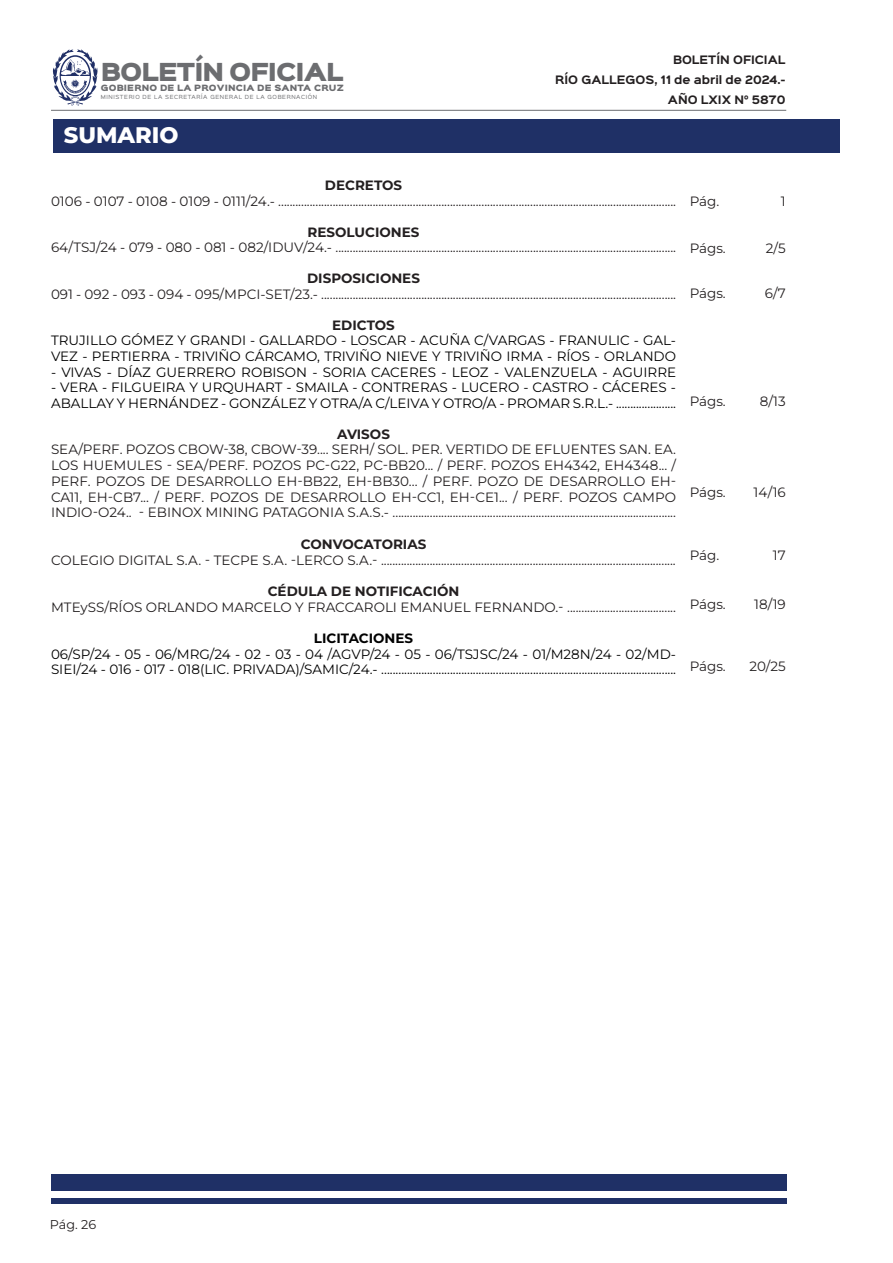
<style>
.page{position:relative;width:893px;height:1263px;background:#fff}
.page>*{position:absolute;margin:0;border:0;box-sizing:border-box;transform-origin:0 0}
.t1{font:800 22.5px "Montserrat";color:#fff}
.t2{font:22.35px "Sinkin Sans 900 X Black";letter-spacing:-.04em;color:#6c6d70}
.t3{font:13.5px/15.8px "Montserrat";color:#231f20;text-align:justify}
.t4{font:13.5px/15.5px "Montserrat";color:#000}
.t5{font:700 13.5px "Montserrat";color:#231f20}
.t6{font:700 13.5px "Montserrat";color:#000}
.t7{font:12.75px "Montserrat";color:#231f20}
.t8{font:700 10.5px/20px "Sinkin Sans 700";color:#231f20;text-align:right}
.t9{font:7.8px "Sinkin Sans 900 X Black";letter-spacing:.02em;color:#6c6d70}
.t10{font:5.1px "Sinkin Sans 400";letter-spacing:.12em;color:#6c6d70}
</style>
<div class="page">
<svg style="left:53px;top:49px;width:45px;height:57px"></svg>
<hr style="left:51px;top:110px;width:735px;height:1px;background:#6c6d70">
<div style="left:51px;top:1175px;width:736px;height:16px;background:#1f3066"></div>
<div style="left:51px;top:1198px;width:736px;height:5px;background:#1f3066"></div>
<div style="left:53px;top:119px;width:787px;height:33px;background:#1f3066"></div>
<h2 class="t2" style="left:101px;top:61px;width:244px">BOLETÍN OFICIAL</h2>
<p class="t9" style="left:101px;top:84px;width:245px">GOBIERNO DE LA PROVINCIA DE SANTA CRUZ</p>
<p class="t10" style="left:101px;top:93px;width:218px">MINISTERIO DE LA SECRETARÍA GENERAL DE LA GOBERNACIÓN</p>
<p class="t1" style="left:64px;top:120px;width:116px">SUMARIO</p>
<p class="t8" style="left:555px;top:50px;width:232px">BOLETÍN OFICIAL<br>RÍO GALLEGOS, 11 de abril de 2024.-<br>AÑO LXIX N° 5870</p>
<p class="t5" style="left:325px;top:176px;width:79px">DECRETOS</p>
<p class="t3" style="left:51px;top:193px;width:627px">0106 - 0107 - 0108 - 0109 - 0111/24.- ...........................................................................................................................................</p>
<p class="t5" style="left:308px;top:222px;width:113px">RESOLUCIONES</p>
<p class="t3" style="left:51px;top:239px;width:627px">64/TSJ/24 - 079 - 080 - 081 - 082/IDUV/24.- .......................................................................................................................</p>
<p class="t5" style="left:307px;top:269px;width:114px">DISPOSICIONES</p>
<p class="t3" style="left:51px;top:286px;width:627px">091 - 092 - 093 - 094 - 095/MPCI-SET/23.- ............................................................................................................................</p>
<p class="t5" style="left:332px;top:315px;width:64px">EDICTOS</p>
<p class="t4" style="left:51px;top:333px;width:627px">TRUJILLO GÓMEZ Y GRANDI - GALLARDO - LOSCAR - ACUÑA C/VARGAS - FRANULIC - GAL-<br>VEZ - PERTIERRA - TRIVIÑO CÁRCAMO, TRIVIÑO NIEVE Y TRIVIÑO IRMA - RÍOS - ORLANDO</p>
<p class="t4" style="left:51px;top:364px;width:627px">- VIVAS - DÍAZ GUERRERO ROBISON - SORIA CACERES - LEOZ - VALENZUELA - AGUIRRE</p>
<p class="t4" style="left:51px;top:379px;width:627px">- VERA - FILGUEIRA Y URQUHART - SMAILA - CONTRERAS - LUCERO - CASTRO - CÁCERES -<br>ABALLAY Y HERNÁNDEZ - GONZÁLEZ Y OTRA/A C/LEIVA Y OTRO/A - PROMAR S.R.L.- .....................</p>
<p class="t5" style="left:337px;top:424px;width:54px">AVISOS</p>
<p class="t3" style="left:51px;top:441px;width:627px">SEA/PERF. POZOS CBOW-38, CBOW-39.... SERH/ SOL. PER. VERTIDO DE EFLUENTES SAN. EA.<br>LOS HUEMULES - SEA/PERF. POZOS PC-G22, PC-BB20... / PERF. POZOS EH4342, EH4348... / PERF. POZOS DE DESARROLLO EH-BB22, EH-BB30... / PERF. POZO DE DESARROLLO EH-CA11, EH-CB7... / PERF. POZOS DE DESARROLLO EH-CC1, EH-CE1... / PERF. POZOS CAMPO INDIO-O24.. - EBINOX MINING PATAGONIA S.A.S.- ...................................................................................................</p>
<p class="t5" style="left:301px;top:534px;width:127px">CONVOCATORIAS</p>
<p class="t3" style="left:51px;top:552px;width:626px">COLEGIO DIGITAL S.A. - TECPE S.A. -LERCO S.A.- .......................................................................................................</p>
<p class="t5" style="left:268px;top:582px;width:193px">CÉDULA DE NOTIFICACIÓN</p>
<p class="t3" style="left:51px;top:599px;width:626px">MTEySS/RÍOS ORLANDO MARCELO Y FRACCAROLI EMANUEL FERNANDO.- ......................................</p>
<p class="t6" style="left:314px;top:629px;width:101px">LICITACIONES</p>
<p class="t4" style="left:51px;top:646px;width:627px">06/SP/24 - 05 - 06/MRG/24 - 02 - 03 - 04 /AGVP/24 - 05 - 06/TSJSC/24 - 01/M28N/24 - 02/MD-<br>SIEI/24 - 016 - 017 - 018(LIC. PRIVADA)/SAMIC/24.- .......................................................................................................</p>
<p class="t3" style="left:690px;top:193px;width:31px">Pág.</p>
<p class="t3" style="left:781px;top:193px;width:6px">1</p>
<p class="t3" style="left:690px;top:240px;width:38px">Págs.</p>
<p class="t3" style="left:766px;top:240px;width:21px">2/5</p>
<p class="t3" style="left:690px;top:285px;width:38px">Págs.</p>
<p class="t3" style="left:765px;top:285px;width:23px">6/7</p>
<p class="t3" style="left:690px;top:393px;width:38px">Págs.</p>
<p class="t3" style="left:760px;top:393px;width:28px">8/13</p>
<p class="t3" style="left:690px;top:484px;width:38px">Págs.</p>
<p class="t3" style="left:754px;top:484px;width:34px">14/16</p>
<p class="t3" style="left:690px;top:547px;width:31px">Pág.</p>
<p class="t3" style="left:773px;top:547px;width:14px">17</p>
<p class="t3" style="left:690px;top:596px;width:38px">Págs.</p>
<p class="t3" style="left:754px;top:596px;width:33px">18/19</p>
<p class="t3" style="left:690px;top:658px;width:38px">Págs.</p>
<p class="t3" style="left:750px;top:658px;width:38px">20/25</p>
<p class="t7" style="left:50px;top:1215px;width:48px">Pág. 26</p>
</div>
